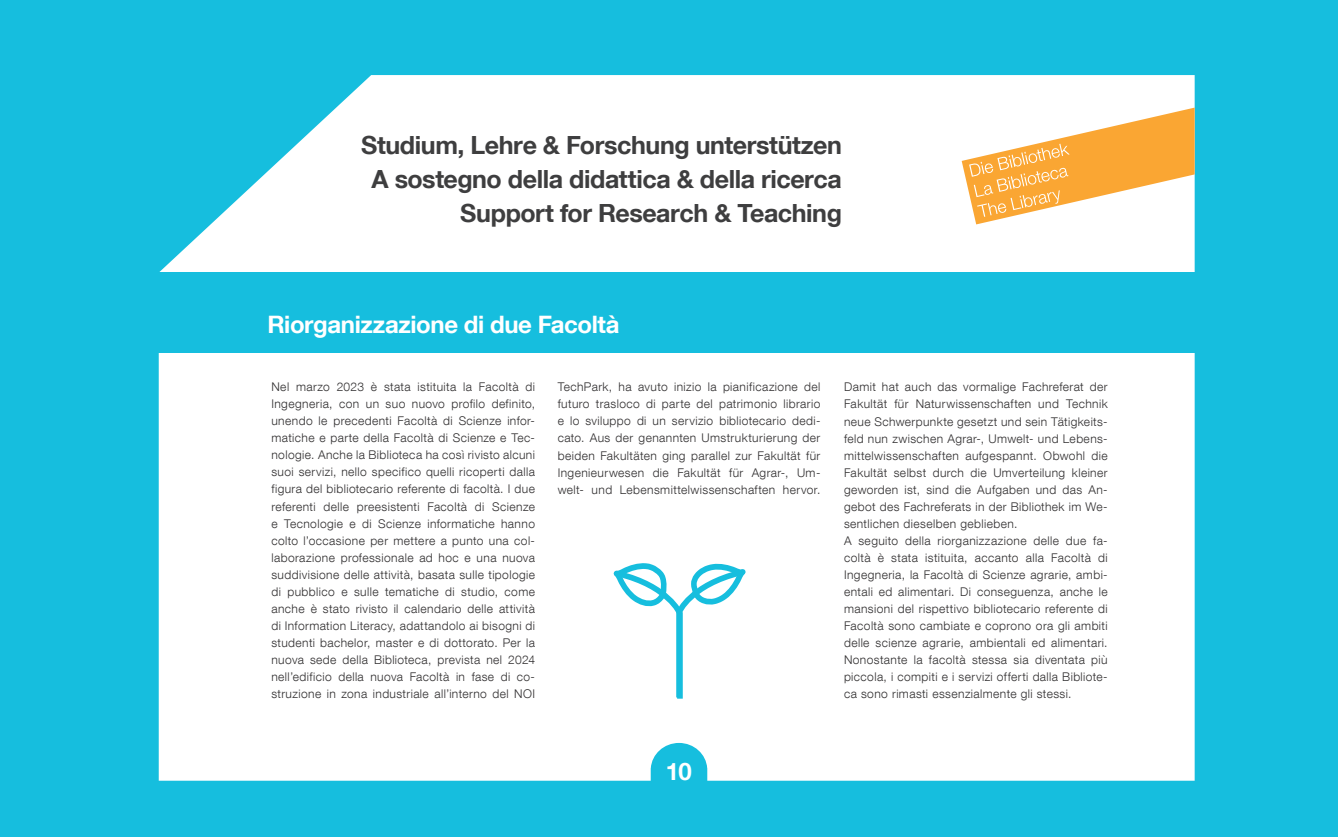
<style>
.page{position:relative;width:1338px;height:837px;background:#fff}
.page>*{position:absolute;margin:0;border:0;box-sizing:border-box;transform-origin:0 0}
.JB_2020_Kapitelüberschrift_grau_BOLD{font:700 25px/34px "Helvetica Neue LT Com";letter-spacing:-.015em;color:#3e3e3f;text-align:right}
.JB_2020_Einzelüberschriften{font:700 24px "Helvetica Neue LT Com";letter-spacing:-.015em;color:#fff}
.JB_2017_Fließtext{font:300 12px/17px "Helvetica Neue LT Com";letter-spacing:.035em;color:#312f30;text-align:justify}
</style>
<div class="page">
<div style="left:0;top:0;width:1338px;height:836px;background:#16bede"></div>
<div style="left:159px;top:75px;width:1036px;height:705px;background:#fff"></div>
<svg style="left:962px;top:107px;width:233px;height:117px;background:#fcd094"></svg>
<svg style="left:651px;top:742px;width:56px;height:38px"></svg>
<div style="left:271px;top:376px;width:837px;height:323px;background:#fff"></div>
<div style="left:101px;top:272px;width:1163px;height:80px;background:#16bede"></div>
<svg style="left:606px;top:563px;width:147px;height:141px"></svg>
<p class="JB_2020_Kapitelüberschrift_grau_BOLD" style="left:361px;top:127px;width:482px">Studium, Lehre &amp; Forschung unterstützen<br>A sostegno della didattica &amp; della ricerca<br>Support for Research &amp; Teaching</p>
<p class="JB_2020_Einzelüberschriften" style="left:267px;top:309px;width:354px">Riorganizzazione di due Facoltà</p>
<p class="JB_2017_Fließtext" style="left:271px;top:378px;width:265px">Nel marzo 2023 è stata istituita la Facoltà di Ingegneria, con un suo nuovo profilo definito, unendo le precedenti Facoltà di Scienze infor&shy;matiche e parte della Facoltà di Scienze e Tec&shy;nologie. Anche la Biblioteca ha così rivisto alcuni suoi servizi, nello specifico quelli ricoperti dalla figura del bibliotecario referente di facoltà. I due referenti delle preesistenti Facoltà di Scienze e Tecnologie e di Scienze informatiche hanno colto l’occasione per mettere a punto una col&shy;laborazione professionale ad hoc e una nuova suddivisione delle attività, basata sulle tipologie di pubblico e sulle tematiche di studio, come anche è stato rivisto il calendario delle attività di Information Literacy, adattandolo ai bisogni di studenti bachelor, master e di dottorato. Per la nuova sede della Biblioteca, prevista nel 2024 nell’edificio della nuova Facoltà in fase di co&shy;struzione in zona industriale all’interno del NOI</p>
<p class="JB_2017_Fließtext" style="left:558px;top:378px;width:264px">TechPark, ha avuto inizio la pianificazione del futuro trasloco di parte del patrimonio librario e lo sviluppo di un servizio bibliotecario dedi&shy;cato. Aus der genannten Umstrukturierung der beiden Fakultäten ging parallel zur Fakultät für Ingenieurwesen die Fakultät für Agrar-, Um&shy;welt- und Lebensmittelwissenschaften hervor.</p>
<p class="JB_2017_Fließtext" style="left:844px;top:378px;width:265px">Damit hat auch das vormalige Fachreferat der Fakultät für Naturwissenschaften und Technik neue Schwerpunkte gesetzt und sein Tätigkeits&shy;feld nun zwischen Agrar-, Umwelt- und Lebens&shy;mittelwissenschaften aufgespannt. Obwohl die Fakultät selbst durch die Umverteilung kleiner geworden ist, sind die Aufgaben und das An&shy;gebot des Fachreferats in der Bibliothek im We&shy;sentlichen dieselben geblieben.</p>
<p class="JB_2017_Fließtext" style="left:844px;top:531px;width:265px">A seguito della riorganizzazione delle due fa&shy;coltà è stata istituita, accanto alla Facoltà di Ingegneria, la Facoltà di Scienze agrarie, ambi&shy;entali ed alimentari. Di conseguenza, anche le mansioni del rispettivo bibliotecario referente di Facoltà sono cambiate e coprono ora gli ambiti delle scienze agrarie, ambientali ed alimentari.<br>Nonostante la facoltà stessa sia diventata più piccola, i compiti e i servizi offerti dalla Bibliote&shy;ca sono rimasti essenzialmente gli stessi.</p>
<p class="JB_2020_Einzelüberschriften" style="left:666px;top:756px;width:27px">10</p>
</div>
